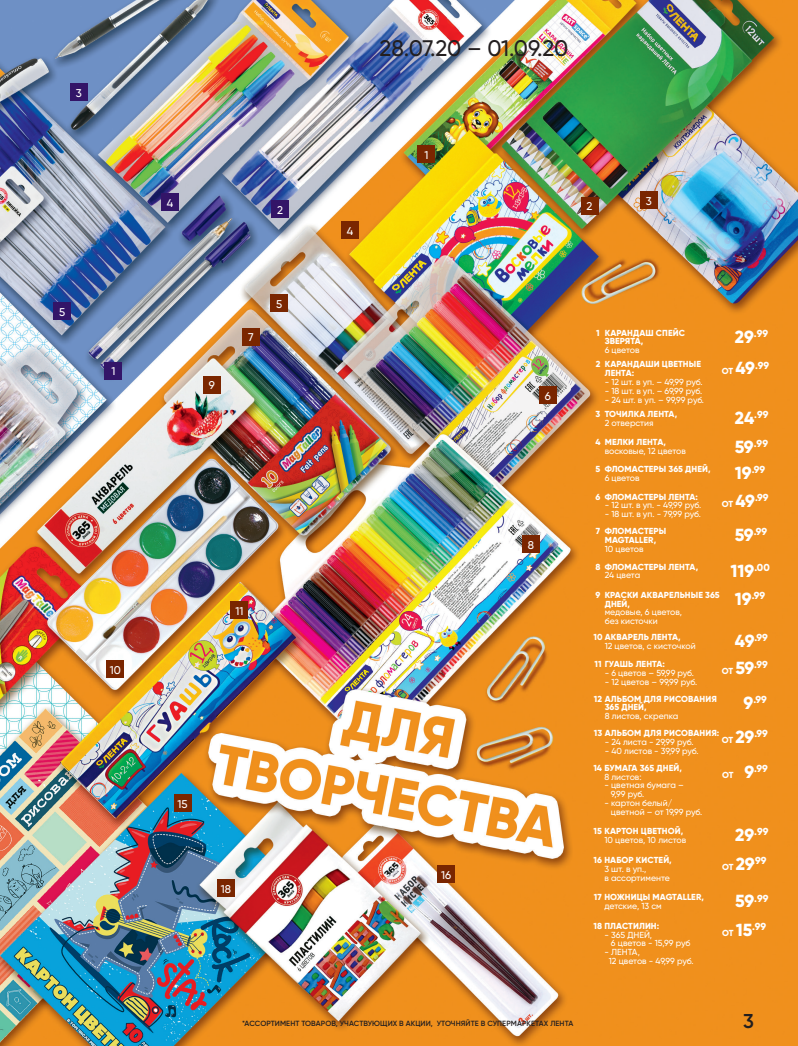
<style>
.page{position:relative;width:798px;height:1046px;background:#fff}
.page>*{position:absolute;margin:0;border:0;box-sizing:border-box;transform-origin:0 0}
.t1{font:500 22.5px "Gilroy";letter-spacing:-.01em;color:#231f20}
.t2{font:600 20px "Gilroy";color:#231f20}
.t3{font:800 17.5px "Gilroy";color:#fff}
.t4{font:500 11.25px "Gilroy";color:#fff}
.t5{font:800 10.12px "Gilroy";color:#fff}
.t6{font:500 8.75px/8.8px "Gilroy";color:#fff}
.t7{font:800 8.75px/8.8px "Gilroy";letter-spacing:.01em;color:#fff}
.t8{font:500 8.75px "Gilroy";letter-spacing:-.02em;color:#fff}
.t9{font:600 7.5px "Gilroy";letter-spacing:.01em;color:#231f20}
.s1{font-size:17.5px}
</style>
<div class="page">
<img style="left:0;top:0;width:797px;height:1045px">
<div style="left:105px;top:361px;width:17px;height:18px;background:#331568"></div>
<div style="left:271px;top:200px;width:18px;height:18px;background:#331568"></div>
<div style="left:639px;top:191px;width:18px;height:18px;background:#7a2600"></div>
<div style="left:580px;top:197px;width:18px;height:17px;background:#7a2600"></div>
<div style="left:417px;top:145px;width:18px;height:18px;background:#7a2600"></div>
<div style="left:341px;top:221px;width:18px;height:18px;background:#7a2600"></div>
<div style="left:539px;top:386px;width:17px;height:18px;background:#7a2600"></div>
<div style="left:270px;top:294px;width:18px;height:18px;background:#7a2600"></div>
<div style="left:242px;top:328px;width:18px;height:17px;background:#7a2600"></div>
<div style="left:203px;top:376px;width:18px;height:17px;background:#7a2600"></div>
<div style="left:106px;top:660px;width:18px;height:18px;background:#7a2600"></div>
<div style="left:522px;top:535px;width:17px;height:18px;background:#7a2600"></div>
<div style="left:230px;top:601px;width:18px;height:18px;background:#7a2600"></div>
<div style="left:437px;top:865px;width:18px;height:17px;background:#7a2600"></div>
<div style="left:174px;top:794px;width:17px;height:17px;background:#7a2600"></div>
<div style="left:217px;top:879px;width:18px;height:17px;background:#7a2600"></div>
<div style="left:161px;top:193px;width:18px;height:18px;background:#331568"></div>
<div style="left:70px;top:83px;width:18px;height:18px;background:#331568"></div>
<div style="left:53px;top:302px;width:18px;height:18px;background:#331568"></div>
<p class="t4" style="left:76px;top:86px;width:8px">3</p>
<p class="t4" style="left:59px;top:305px;width:8px">5</p>
<p class="t4" style="left:111px;top:364px;width:6px">1</p>
<p class="t4" style="left:110px;top:662px;width:13px">10</p>
<p class="t1" style="left:379px;top:34px;width:190px">28.07.20 – 01.09.20</p>
<p class="t4" style="left:167px;top:196px;width:8px">4</p>
<p class="t4" style="left:277px;top:203px;width:7px">2</p>
<p class="t4" style="left:347px;top:224px;width:8px">4</p>
<p class="t4" style="left:424px;top:148px;width:6px">1</p>
<p class="t4" style="left:586px;top:199px;width:7px">2</p>
<p class="t4" style="left:645px;top:194px;width:8px">3</p>
<p class="t4" style="left:177px;top:796px;width:12px">15</p>
<p class="t4" style="left:209px;top:378px;width:8px">9</p>
<p class="t4" style="left:248px;top:330px;width:7px">7</p>
<p class="t4" style="left:276px;top:297px;width:8px">5</p>
<p class="t4" style="left:235px;top:604px;width:10px">11</p>
<p class="t4" style="left:221px;top:881px;width:12px">18</p>
<p class="t4" style="left:441px;top:867px;width:12px">16</p>
<p class="t4" style="left:544px;top:389px;width:8px">6</p>
<p class="t4" style="left:527px;top:538px;width:8px">8</p>
<p class="t7" style="left:596px;top:328px;width:5px">1</p>
<p class="t7" style="left:604px;top:328px;width:82px">КАРАНДАШ СПЕЙС<br>ЗВЕРЯТА,</p>
<p class="t6" style="left:604px;top:345px;width:36px">6 цветов</p>
<p class="t7" style="left:595px;top:360px;width:6px">2</p>
<p class="t7" style="left:604px;top:360px;width:98px">КАРАНДАШИ ЦВЕТНЫЕ<br>ЛЕНТА:</p>
<p class="t6" style="left:604px;top:377px;width:99px">- 12 шт. в уп. – 49,99 руб.</p>
<p class="t6" style="left:604px;top:386px;width:99px">- 18 шт. в уп. – 69,99 руб.</p>
<p class="t6" style="left:604px;top:395px;width:101px">- 24 шт. в уп. – 99,99 руб.</p>
<p class="t5" style="left:734px;top:327px;width:35px"><span class="s1">29</span>.99</p>
<p class="t5" style="left:721px;top:359px;width:49px"><sub>ОТ</sub> <span class="s1">49</span>.99</p>
<p class="t7" style="left:595px;top:409px;width:6px">3</p>
<p class="t7" style="left:604px;top:409px;width:74px">ТОЧИЛКА ЛЕНТА,</p>
<p class="t6" style="left:604px;top:418px;width:50px">2 отверстия</p>
<p class="t5" style="left:734px;top:408px;width:35px"><span class="s1">24</span>.99</p>
<p class="t7" style="left:595px;top:438px;width:7px">4</p>
<p class="t7" style="left:604px;top:438px;width:63px">МЕЛКИ ЛЕНТА,</p>
<p class="t6" style="left:604px;top:446px;width:83px">восковые, 12 цветов</p>
<p class="t5" style="left:734px;top:436px;width:35px"><span class="s1">59</span>.99</p>
<p class="t7" style="left:595px;top:464px;width:6px">5</p>
<p class="t7" style="left:604px;top:464px;width:107px">ФЛОМАСТЕРЫ 365 ДНЕЙ,</p>
<p class="t6" style="left:604px;top:473px;width:36px">6 цветов</p>
<p class="t5" style="left:734px;top:463px;width:32px"><span class="s1">19</span>.99</p>
<p class="t7" style="left:595px;top:492px;width:6px">6</p>
<p class="t7" style="left:604px;top:492px;width:95px">ФЛОМАСТЕРЫ ЛЕНТА:</p>
<p class="t6" style="left:604px;top:500px;width:98px">- 12 шт. в уп. - 49,99 руб.</p>
<p class="t6" style="left:604px;top:509px;width:98px">- 18 шт. в уп. - 79,99 руб.</p>
<p class="t5" style="left:721px;top:491px;width:48px"><sub>ОТ</sub> <span class="s1">49</span>.99</p>
<p class="t7" style="left:595px;top:526px;width:6px">7</p>
<p class="t7" style="left:604px;top:526px;width:63px">ФЛОМАСТЕРЫ<br>MAGTALLER,</p>
<p class="t6" style="left:604px;top:544px;width:40px">10 цветов</p>
<p class="t5" style="left:734px;top:525px;width:34px"><span class="s1">59</span>.99</p>
<p class="t7" style="left:595px;top:562px;width:7px">8</p>
<p class="t7" style="left:604px;top:562px;width:95px">ФЛОМАСТЕРЫ ЛЕНТА,</p>
<p class="t6" style="left:604px;top:570px;width:37px">24 цвета</p>
<p class="t3" style="left:730px;top:559px;width:41px">119<sup>.00</sup></p>
<p class="t7" style="left:595px;top:590px;width:6px">9</p>
<p class="t7" style="left:604px;top:590px;width:116px">КРАСКИ АКВАРЕЛЬНЫЕ 365<br>ДНЕЙ,</p>
<p class="t6" style="left:604px;top:608px;width:79px">медовые, 6 цветов, без кисточки</p>
<p class="t5" style="left:734px;top:589px;width:32px"><span class="s1">19</span>.99</p>
<p class="t7" style="left:593px;top:632px;width:89px">10 АКВАРЕЛЬ ЛЕНТА,</p>
<p class="t6" style="left:604px;top:641px;width:93px">12 цветов, с кисточкой</p>
<p class="t5" style="left:734px;top:631px;width:35px"><span class="s1">49</span>.99</p>
<p class="t7" style="left:594px;top:659px;width:72px">11 ГУАШЬ ЛЕНТА:</p>
<p class="t8" style="left:604px;top:667px;width:91px">- 6 цветов – 59,99 руб.</p>
<p class="t6" style="left:604px;top:677px;width:94px">- 12 цветов – 99,99 руб.</p>
<p class="t5" style="left:721px;top:658px;width:47px"><sub>ОТ</sub> <span class="s1">59</span>.99</p>
<p class="t7" style="left:593px;top:694px;width:124px">12 АЛЬБОМ ДЛЯ РИСОВАНИЯ</p>
<p class="t7" style="left:604px;top:702px;width:43px">365 ДНЕЙ,</p>
<p class="t6" style="left:604px;top:711px;width:75px">8 листов, скрепка</p>
<p class="t5" style="left:743px;top:692px;width:25px"><span class="s1">9</span>.99</p>
<p class="t7" style="left:593px;top:728px;width:127px">13 АЛЬБОМ ДЛЯ РИСОВАНИЯ:</p>
<p class="t6" style="left:604px;top:737px;width:90px">- 24 листа - 29,99 руб.</p>
<p class="t6" style="left:604px;top:746px;width:95px">- 40 листов - 39,99 руб.</p>
<p class="t5" style="left:721px;top:727px;width:48px"><sub>ОТ</sub> <span class="s1">29</span>.99</p>
<p class="t7" style="left:593px;top:763px;width:90px">14 БУМАГА 365 ДНЕЙ,</p>
<p class="t6" style="left:604px;top:772px;width:39px">8 листов:</p>
<p class="t6" style="left:604px;top:780px;width:81px">- цветная бумага –</p>
<p class="t6" style="left:610px;top:789px;width:35px">9,99 руб.</p>
<p class="t6" style="left:604px;top:798px;width:69px">- картон белый/</p>
<p class="t6" style="left:610px;top:807px;width:93px">цветной – от 19,99 руб.</p>
<p class="t5" style="left:721px;top:762px;width:47px"><sub>ОТ</sub> <span class="s1">9</span>.99</p>
<p class="t7" style="left:593px;top:826px;width:91px">15 КАРТОН ЦВЕТНОЙ,</p>
<p class="t6" style="left:604px;top:835px;width:83px">10 цветов, 10 листов</p>
<p class="t5" style="left:735px;top:825px;width:35px"><span class="s1">29</span>.99</p>
<p class="t7" style="left:593px;top:855px;width:80px">16 НАБОР КИСТЕЙ,</p>
<p class="t6" style="left:604px;top:864px;width:67px">3 шт. в уп.,<br>в ассортименте</p>
<p class="t5" style="left:721px;top:854px;width:46px"><sub>ОТ</sub> <span class="s1">29</span>.99</p>
<p class="t7" style="left:593px;top:892px;width:112px">17 НОЖНИЦЫ MAGTALLER,</p>
<p class="t6" style="left:604px;top:901px;width:59px">детские, 13 см</p>
<p class="t5" style="left:735px;top:891px;width:35px"><span class="s1">59</span>.99</p>
<p class="t7" style="left:593px;top:921px;width:67px">18 ПЛАСТИЛИН:</p>
<p class="t6" style="left:604px;top:929px;width:49px">- 365 ДНЕЙ,</p>
<p class="t6" style="left:610px;top:938px;width:81px">6 цветов - 15,99 руб</p>
<p class="t6" style="left:604px;top:947px;width:37px">- ЛЕНТА,</p>
<p class="t6" style="left:608px;top:956px;width:86px">12 цветов - 49,99 руб.</p>
<p class="t5" style="left:721px;top:920px;width:46px"><sub>ОТ</sub> <span class="s1">15</span>.99</p>
<p class="t9" style="left:242px;top:1018px;width:332px">*АССОРТИМЕНТ ТОВАРОВ, УЧАСТВУЮЩИХ В АКЦИИ, УТОЧНЯЙТЕ В СУПЕРМАРКЕТАХ ЛЕНТА</p>
<h2 class="t2" style="left:743px;top:1008px;width:12px">3</h2>
</div>
